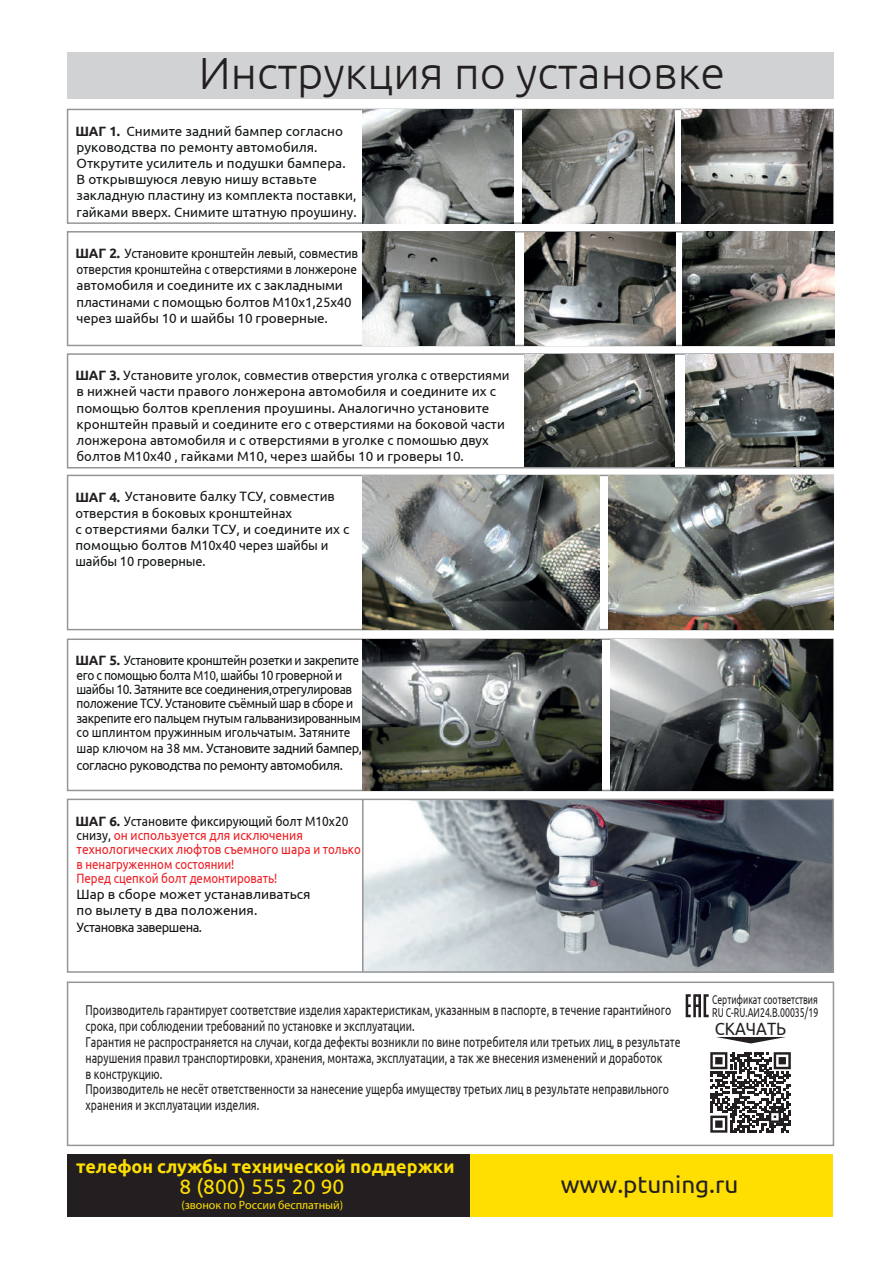
<style>
.page{position:relative;width:893px;height:1263px;background:#fff}
.page>*{position:absolute;margin:0;border:0;box-sizing:border-box;transform-origin:0 0}
.t1{font:300 45px "Ubuntu";color:#231f20}
.t2{font:24.3px "Ubuntu";color:#231f20}
.t3{font:21px "Ubuntu";letter-spacing:.005em;color:#ffdf01}
.t4{font:700 18px "Ubuntu";color:#ffdf01}
.t5{font:17.7px "Ubuntu";color:#231f20;scale:.92 1}
.t6{font:14.25px/15.8px "Ubuntu";color:#231f20;scale:.74 1}
.t7{font:13.5px/16.2px "Ubuntu";color:#111416}
.t8{font:13.5px/14.4px "Ubuntu";letter-spacing:-.03em;color:#111416;scale:.89 1}
.t9{font:13.5px/14.4px "Ubuntu";color:#ee1d23;scale:.89 1}
.t10{font:13.5px/16.2px "Ubuntu";color:#111416;scale:.87 1}
.t11{font:13.5px/16.2px "Ubuntu";letter-spacing:-.035em;color:#111416;scale:.89 1}
.t12{font:13.5px "Ubuntu";color:#111416;scale:.96 1}
.t13{font:13.5px "Ubuntu";color:#111416;scale:.9 1}
.t14{font:700 13.5px "Ubuntu";color:#231f20}
.t15{font:12.9px "Ubuntu";letter-spacing:.005em;color:#231f20;scale:.68 1}
.t16{font:12.75px "Ubuntu";color:#231f20;scale:.68 1}
.t17{font:12px "Myriad Pro";letter-spacing:-.005em;color:#ffdf01}
.s1{font-weight:700;color:#231f20}
.s2{font-size:13.05px;color:#231f20}
.s3{color:#111416}
</style>
<div class="page">
<div style="left:67px;top:109px;width:767px;height:115px;border:2px solid #939598"></div>
<div style="left:67px;top:231px;width:767px;height:115px;border:2px solid #939598"></div>
<div style="left:67px;top:353px;width:767px;height:115px;border:2px solid #939598"></div>
<div style="left:67px;top:475px;width:767px;height:155px;border:2px solid #939598"></div>
<div style="left:67px;top:638px;width:767px;height:153px;border:2px solid #939598"></div>
<img style="left:524px;top:354px;width:150px;height:113px">
<img style="left:685px;top:354px;width:148px;height:113px">
<img style="left:363px;top:232px;width:152px;height:113px">
<img style="left:524px;top:233px;width:151px;height:113px">
<img style="left:682px;top:232px;width:152px;height:114px">
<img style="left:362px;top:109px;width:152px;height:114px">
<img style="left:681px;top:109px;width:152px;height:114px">
<img style="left:523px;top:109px;width:151px;height:114px">
<div style="left:67px;top:981px;width:767px;height:165px;border:2px solid #939598"></div>
<div style="left:67px;top:1154px;width:764px;height:63px;background:#231f20"></div>
<div style="left:470px;top:1154px;width:362px;height:63px;background:#ffdf01"></div>
<div style="left:67px;top:53px;width:766px;height:46px;background:#d1d2d4"></div>
<img style="left:363px;top:639px;width:239px;height:151px">
<img style="left:610px;top:639px;width:222px;height:151px">
<img style="left:363px;top:475px;width:236px;height:154px">
<img style="left:608px;top:475px;width:225px;height:155px">
<img style="left:364px;top:802px;width:467px;height:168px">
<div style="left:67px;top:799px;width:767px;height:174px;border:2px solid #939598"></div>
<hr style="left:362px;top:799px;width:2px;height:173px;background:#939598">
<svg style="left:710px;top:1052px;width:81px;height:81px"></svg>
<svg style="left:716px;top:1037px;width:70px;height:6px"></svg>
<svg style="left:686px;top:994px;width:23px;height:23px"></svg>
<h1 class="t1" style="left:199px;top:46px;width:528px">Инструкция по установке</h1>
<p class="t7" style="left:77px;top:122px;width:282px;text-indent:50px">Снимите задний бампер согласно руководства по ремонту автомобиля.<br>Открутите усилитель и подушки бампера.<br>В открывшуюся левую нишу вставьте закладную пластину из комплекта поставки, гайками вверх. Снимите штатную проушину.</p>
<p class="t14" style="left:75px;top:123px;width:46px">ШАГ 1.</p>
<p class="t13" style="left:75px;top:245px;width:316px"><span class="s1">ШАГ 2.</span> Установите кронштейн левый, совместив</p>
<p class="t10" style="left:77px;top:261px;width:324px">отверстия кронштейна с отверстиями в лонжероне автомобиля и соедините их с закладными пластинами с помощью болтов М10х1,25х40 через шайбы 10 и шайбы 10 гроверные.</p>
<p class="t12" style="left:75px;top:367px;width:454px"><span class="s1">ШАГ 3.</span> Установите уголок, совместив отверстия уголка с отверстиями</p>
<p class="t7" style="left:77px;top:383px;width:430px">в нижней части правого лонжерона автомобиля и соедините их с помощью болтов крепления проушины. Аналогично установите кронштейн правый и соедините его с отверстиями на боковой части лонжерона автомобиля и с отверстиями в уголке с помошью двух болтов М10х40 , гайками М10, через шайбы 10 и гроверы 10.</p>
<p class="t7" style="left:75px;top:488px;width:275px"><span class="s1">ШАГ 4.</span> Установите балку ТСУ, совместив отверстия в боковых кронштейнах<br>с отверстиями балки ТСУ, и соедините их с помощью болтов М10х40 через шайбы и шайбы 10 гроверные.</p>
<p class="t8" style="left:75px;top:653px;width:320px"><span class="s1">ШАГ 5.</span> Установите кронштейн розетки и закрепите</p>
<p class="t8" style="left:77px;top:667px;width:321px">его с помощью болта <span class="s2">М10</span>, шайбы 10 гроверной и шайбы 10. Затяните все соединения,отрегулировав положение ТСУ. Установите съёмный шар в сборе и закрепите его пальцем гнутым гальванизированным со шплинтом пружинным игольчатым. Затяните</p>
<p class="t11" style="left:77px;top:740px;width:322px">шар ключом на 38 мм. Установите задний бампер, согласно руководства по ремонту автомобиля.</p>
<p class="t9" style="left:75px;top:813px;width:322px"><span class="s1">ШАГ 6.</span> <span class="s3">Установите фиксирующий болт М10х20 снизу,</span> он используется для исключения технологических люфтов съемного шара и только в ненагруженном состоянии!<br>Перед сцепкой болт демонтировать!</p>
<p class="t7" style="left:77px;top:886px;width:236px">Шар в сборе может устанавливаться по вылету в два положения.<br>Установка завершена.</p>
<p class="t6" style="left:86px;top:1002px;width:806px">Производитель гарантирует соответствие изделия характеристикам, указанным в паспорте, в течение гарантийного срока, при соблюдении требований по установке и эксплуатации.<br>Гарантия не распространяется на случаи, когда дефекты возникли по вине потребителя или третьих лиц, в результате нарушения правил транспортировки, хранения, монтажа, эксплуатации, а так же внесения изменений и доработок<br>в конструкцию.<br>Производитель не несёт ответственности за нанесение ущерба имуществу третьих лиц в результате неправильного хранения и эксплуатации изделия.</p>
<p class="t16" style="left:712px;top:991px;width:157px">Сертификат соответствия</p>
<p class="t15" style="left:712px;top:1005px;width:158px">RU C-RU.АИ24.В.00035/19</p>
<h3 class="t5" style="left:715px;top:1018px;width:79px">СКАЧАТЬ</h3>
<h3 class="t4" style="left:76px;top:1156px;width:380px">телефон службы технической поддержки</h3>
<h3 class="t3" style="left:179px;top:1174px;width:166px">8 (800) 555 20 90</h3>
<p class="t17" style="left:181px;top:1197px;width:163px">(звонок по России бесплатный)</p>
<h2 class="t2" style="left:561px;top:1169px;width:179px">www.ptuning.ru</h2>
</div>
